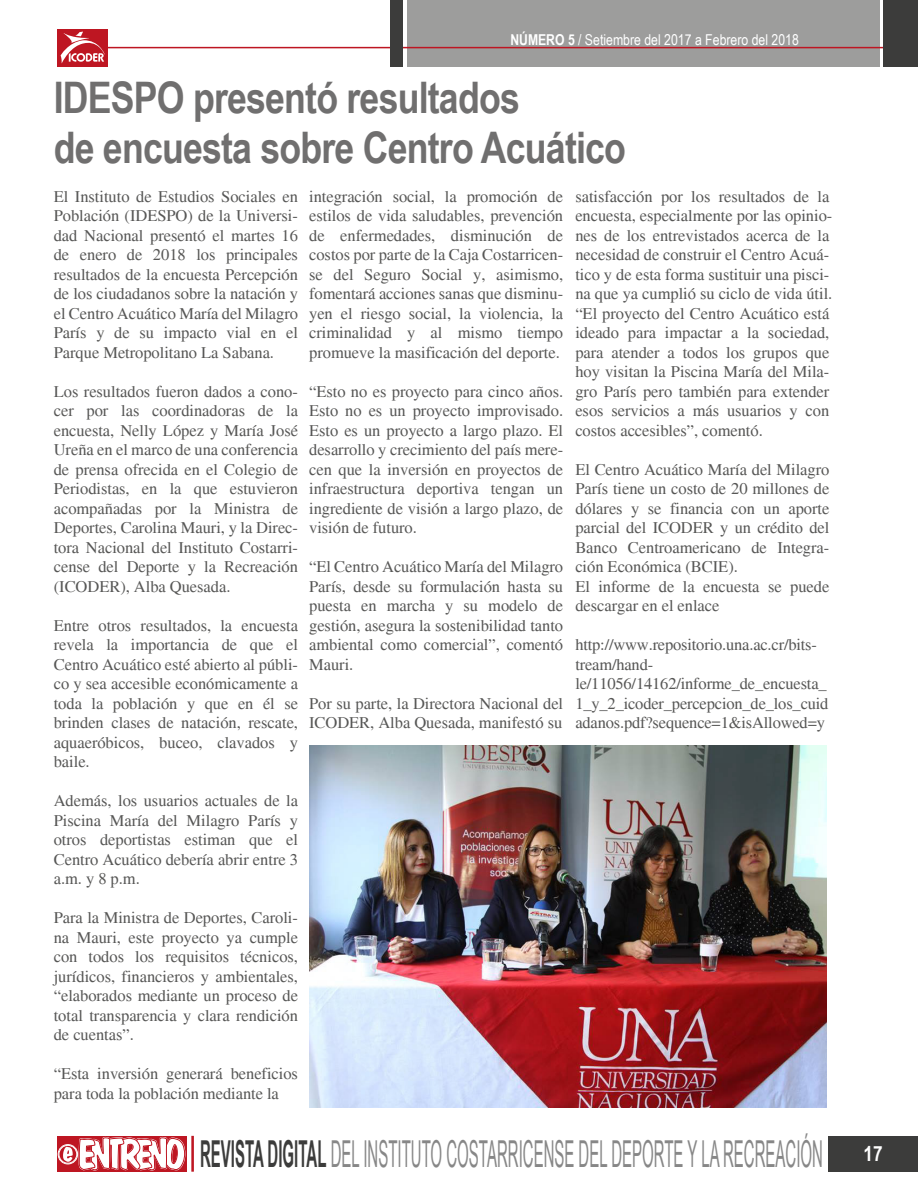
<style>
.page{position:relative;width:918px;height:1188px;background:#fff}
.page>*{position:absolute;margin:0;border:0;box-sizing:border-box;transform-origin:0 0}
.t1{font:700 43.5px/49.5px "Arial Narrow";letter-spacing:-.02em;color:#706f6f}
.t2{font:37.2px "Arial Narrow";color:#878787;scale:.49 1}
.t3{font:16.5px/19.5px "Times";letter-spacing:-.005em;color:#575756;text-align:justify}
.t4{font:15px "Arial Narrow";color:#fff}
.s1{font-weight:700}
.s2{font-weight:700;color:#3c3c3b}
</style>
<div class="page">
<div style="left:407px;top:0;width:472px;height:67px;background:#9d9d9c"></div>
<svg style="left:57px;top:1136px;width:129px;height:36px"></svg>
<svg style="left:63px;top:1136px;width:123px;height:35px"></svg>
<div style="left:58px;top:1144px;width:20px;height:20px;border:1px solid #fff;border-radius:50%"></div>
<div style="left:59px;top:1145px;width:18px;height:18px;border:1px solid #fff;border-radius:50%"></div>
<hr style="left:191px;top:1136px;width:3px;height:36px;background:#be1622">
<div style="left:828px;top:1136px;width:90px;height:36px;background:#3c3c3b"></div>
<hr style="left:60px;top:47px;width:858px;height:1px;background:#be1622">
<div style="left:58px;top:29px;width:50px;height:37px;background:#be1622"></div>
<svg style="left:61px;top:32px;width:44px;height:31px"></svg>
<div style="left:883px;top:0;width:35px;height:67px;background:#3c3c3b"></div>
<div style="left:390px;top:0;width:13px;height:67px;background:#3c3c3b"></div>
<img style="left:309px;top:745px;width:518px;height:363px">
<p class="t4" style="left:510px;top:29px;width:290px"><span class="s1">NÚMERO 5</span> / Setiembre del 2017 a Febrero del 2018</p>
<h1 class="t1" style="left:54px;top:71px;width:574px">IDESPO presentó resultados<br>de encuesta sobre Centro Acuático</h1>
<p class="t3" style="left:54px;top:186px;width:246px">El Instituto de Estudios Sociales en Población (IDESPO) de la Universi&shy;dad Nacional presentó el martes 16 de enero de 2018 los principales resultados de la encuesta Percepción de los ciudadanos sobre la natación y el Centro Acuático María del Milagro París y de su impacto vial en el Parque Metropolitano La Sabana.</p>
<p class="t3" style="left:54px;top:382px;width:246px">Los resultados fueron dados a cono&shy;cer por las coordinadoras de la encuesta, Nelly López y María José Ureña en el marco de una conferencia de prensa ofrecida en el Colegio de Periodistas, en la que estuvieron acompañadas por la Ministra de Deportes, Carolina Mauri, y la Direc&shy;tora Nacional del Instituto Costarri&shy;cense del Deporte y la Recreación (ICODER), Alba Quesada.</p>
<p class="t3" style="left:54px;top:616px;width:246px">Entre otros resultados, la encuesta revela la importancia de que el Centro Acuático esté abierto al públi&shy;co y sea accesible económicamente a toda la población y que en él se brinden clases de natación, rescate, aquaeróbicos, buceo, clavados y baile.</p>
<p class="t3" style="left:54px;top:791px;width:246px">Además, los usuarios actuales de la Piscina María del Milagro París y otros deportistas estiman que el Centro Acuático debería abrir entre 3 a.m. y 8 p.m.</p>
<p class="t3" style="left:54px;top:908px;width:246px">Para la Ministra de Deportes, Caroli&shy;na Mauri, este proyecto ya cumple con todos los requisitos técnicos, jurídicos, financieros y ambientales, “elaborados mediante un proceso de total transparencia y clara rendición de cuentas”.</p>
<p class="t3" style="left:54px;top:1064px;width:246px">“Esta inversión generará beneficios para toda la población mediante la</p>
<p class="t3" style="left:309px;top:187px;width:256px">integración social, la promoción de estilos de vida saludables, prevención de enfermedades, disminución de costos por parte de la Caja Costarricen&shy;se del Seguro Social y, asimismo, fomentará acciones sanas que disminu&shy;yen el riesgo social, la violencia, la criminalidad y al mismo tiempo promueve la masificación del deporte.</p>
<p class="t3" style="left:309px;top:382px;width:256px">“Esto no es proyecto para cinco años.<br>Esto no es un proyecto improvisado.<br>Esto es un proyecto a largo plazo. El desarrollo y crecimiento del país mere&shy;cen que la inversión en proyectos de infraestructura deportiva tengan un ingrediente de visión a largo plazo, de visión de futuro.</p>
<p class="t3" style="left:309px;top:557px;width:256px">“El Centro Acuático María del Milagro París, desde su formulación hasta su puesta en marcha y su modelo de gestión, asegura la sostenibilidad tanto ambiental como comercial”, comentó Mauri.</p>
<p class="t3" style="left:309px;top:694px;width:256px">Por su parte, la Directora Nacional del<br>ICODER, Alba Quesada, manifestó su</p>
<p class="t3" style="left:575px;top:187px;width:259px;text-align:left">satisfacción por los resultados de la encuesta, especialmente por las opinio&shy;nes de los entrevistados acerca de la necesidad de construir el Centro Acuá&shy;tico y de esta forma sustituir una pisci&shy;na que ya cumplió su ciclo de vida útil. “El proyecto del Centro Acuático está ideado para impactar a la sociedad, para atender a todos los grupos que hoy visitan la Piscina María del Mila&shy;gro París pero también para extender esos servicios a más usuarios y con costos accesibles”, comentó.</p>
<p class="t3" style="left:575px;top:460px;width:256px;text-align:left">El Centro Acuático María del Milagro<br>París tiene un costo de 20 millones de dólares y se financia con un aporte parcial del ICODER y un crédito del<br>Banco Centroamericano de Integra&shy;ción Económica (BCIE).<br>El informe de la encuesta se puede descargar en el enlace</p>
<p class="t3" style="left:575px;top:635px;width:255px;text-align:left">http://www.repositorio.una.ac.cr/bits&shy;tream/hand&shy;le/11056/14162/informe_de_encuesta_ 1_y_2_icoder_percepcion_de_los_cuid adanos.pdf?sequence=1&amp;isAllowed=y</p>
<h2 class="t2" style="left:200px;top:1126px;width:1394px"><span class="s2">REVISTA DIGITAL</span> DEL INSTITUTO COSTARRICENSE DEL DEPORTE Y LA RECREACIÓN <sup>17</sup></h2>
</div>
